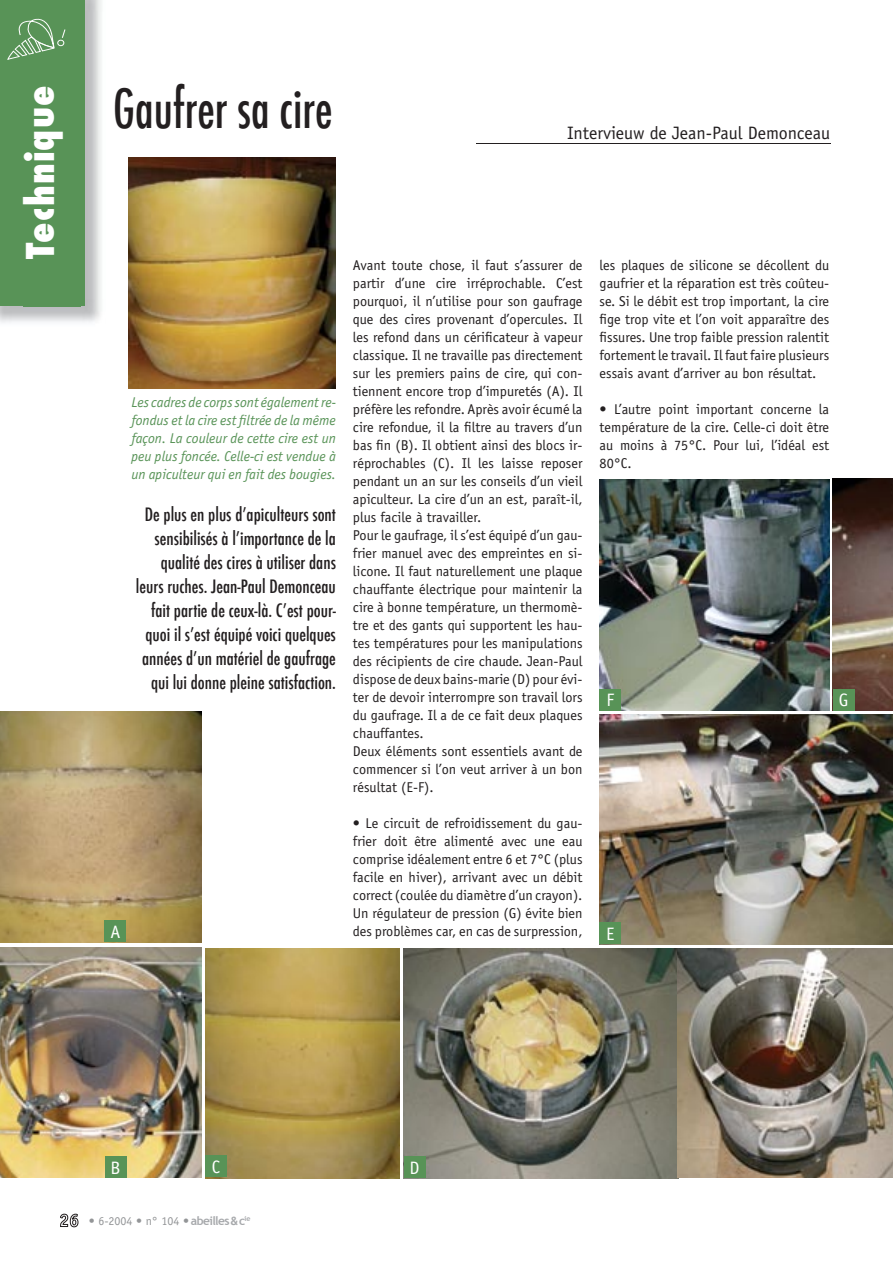
<style>
.page{position:relative;width:893px;height:1263px;background:#fff}
.page>*{position:absolute;margin:0;border:0;box-sizing:border-box;transform-origin:0 0}
.t1{font:500 condensed 52.5px "Futura";color:#231f20;scale:.9 1}
.t2{font:800 condensed 37.5px "Futura";letter-spacing:.03em;color:#fff}
.t3{font:500 condensed 18px/24px "Futura";color:#231f20;text-align:right}
.t4{font:18px "Officina Sans";color:#231f20}
.t5{font:18px "Officina Sans";color:#fff}
.t6{font:14.25px/18px "Officina Sans";color:#231f20;text-align:justify}
.t7{font:italic 14.25px/18px "Officina Sans";color:#589357;text-align:justify}
.t8{font:12px "Officina Sans";color:#939597}
.s1{font-family:"Trebuchet MS";font-weight:700;color:#a7a9ac}
.s2{font-weight:700;color:#a7a9ac}
</style>
<div class="page">
<hr style="left:476px;top:143px;width:354px;height:1px;background:#231f20">
<img style="left:0;top:0;width:102px;height:323px">
<div style="left:0;top:0;width:85px;height:306px;background:#589357"></div>
<svg style="left:7px;top:18px;width:59px;height:42px"></svg>
<svg style="left:60px;top:1214px;width:18px;height:13px"></svg>
<img style="left:0;top:711px;width:201px;height:231px">
<div style="left:105px;top:920px;width:21px;height:22px;background:#589357"></div>
<img style="left:129px;top:157px;width:207px;height:231px">
<img style="left:0;top:947px;width:201px;height:231px">
<div style="left:105px;top:1157px;width:21px;height:21px;background:#589357"></div>
<img style="left:404px;top:948px;width:273px;height:230px">
<div style="left:404px;top:1156px;width:21px;height:22px;background:#589357"></div>
<img style="left:677px;top:948px;width:216px;height:230px">
<img style="left:600px;top:714px;width:293px;height:230px">
<div style="left:600px;top:923px;width:21px;height:21px;background:#589357"></div>
<img style="left:600px;top:479px;width:229px;height:231px">
<div style="left:600px;top:689px;width:21px;height:21px;background:#589357"></div>
<img style="left:206px;top:948px;width:194px;height:230px">
<div style="left:206px;top:1155px;width:21px;height:22px;background:#589357"></div>
<img style="left:833px;top:479px;width:60px;height:231px">
<div style="left:833px;top:689px;width:21px;height:21px;background:#589357"></div>
<h2 class="t2" style="left:15px;top:259px;width:175px;rotate:-90deg">Technique</h2>
<h1 class="t1" style="left:113px;top:75px;width:245px">Gaufrer sa cire</h1>
<p class="t4" style="left:567px;top:123px;width:265px">Intervieuw de Jean-Paul Demonceau</p>
<p class="t7" style="left:131px;top:393px;width:206px">Les cadres de corps sont également re&shy;fondus et la cire est filtrée de la même façon. La couleur de cette cire est un peu plus foncée. Celle-ci est vendue à un apiculteur qui en fait des bougies.</p>
<p class="t3" style="left:136px;top:503px;width:202px">De plus en plus dʼapiculteurs sont sensibilisés à lʼimportance de la qualité des cires à utiliser dans leurs ruches. Jean-Paul Demonceau fait partie de ceux-là. Cʼest pour&shy;quoi il sʼest équipé voici quelques années dʼun matériel de gaufrage qui lui donne pleine satisfaction.</p>
<p class="t5" style="left:110px;top:921px;width:12px">A</p>
<p class="t6" style="left:353px;top:256px;width:231px;text-align:left">Avant toute chose, il faut s’assurer de partir d’une cire irréprochable. C’est pourquoi, il n’utilise pour son gaufrage que des cires provenant d’opercules. Il les refond dans un cérificateur à vapeur classique. Il ne travaille pas directement sur les premiers pains de cire, qui con&shy;tiennent encore trop d’impuretés (A). Il préfère les refondre. Après avoir écumé la cire refondue, il la filtre au travers d’un bas fin (B). Il obtient ainsi des blocs ir&shy;réprochables (C). Il les laisse reposer pendant un an sur les conseils d’un vieil apiculteur. La cire d’un an est, paraît-il, plus facile à travailler.<br>Pour le gaufrage, il s’est équipé d’un gau&shy;frier manuel avec des empreintes en si&shy;licone. Il faut naturellement une plaque chauffante électrique pour maintenir la cire à bonne température, un thermomè&shy;tre et des gants qui supportent les hau&shy;tes températures pour les manipulations des récipients de cire chaude. Jean-Paul dispose de deux bains-marie (D) pour évi&shy;ter de devoir interrompre son travail lors du gaufrage. Il a de ce fait deux plaques chauffantes.<br>Deux éléments sont essentiels avant de commencer si l’on veut arriver à un bon résultat (E-F).</p>
<p class="t6" style="left:353px;top:814px;width:231px">• Le circuit de refroidissement du gau&shy;frier doit être alimenté avec une eau comprise idéalement entre 6 et 7°C (plus facile en hiver), arrivant avec un débit correct (coulée du diamètre d’un crayon).<br>Un régulateur de pression (G) évite bien des problèmes car, en cas de surpression,</p>
<p class="t6" style="left:600px;top:256px;width:231px">les plaques de silicone se décollent du gaufrier et la réparation est très coûteu&shy;se. Si le débit est trop important, la cire fige trop vite et l’on voit apparaître des fissures. Une trop faible pression ralentit fortement le travail. Il faut faire plusieurs essais avant d’arriver au bon résultat.</p>
<p class="t6" style="left:600px;top:400px;width:231px">• L’autre point important concerne la température de la cire. Celle-ci doit être au moins à 75°C. Pour lui, l’idéal est 80°C.</p>
<p class="t5" style="left:606px;top:690px;width:9px">F</p>
<p class="t5" style="left:606px;top:923px;width:10px">E</p>
<p class="t5" style="left:839px;top:690px;width:11px">G</p>
<p class="t5" style="left:212px;top:1156px;width:10px">C</p>
<p class="t5" style="left:111px;top:1157px;width:12px">B</p>
<p class="t5" style="left:410px;top:1157px;width:12px">D</p>
<p class="t8" style="left:89px;top:1214px;width:163px">• 6-2004 • n° 104 • <span class="s1">abeilles</span><span class="s2">&amp;</span><span class="s1">c</span><sup>ie</sup></p>
</div>
